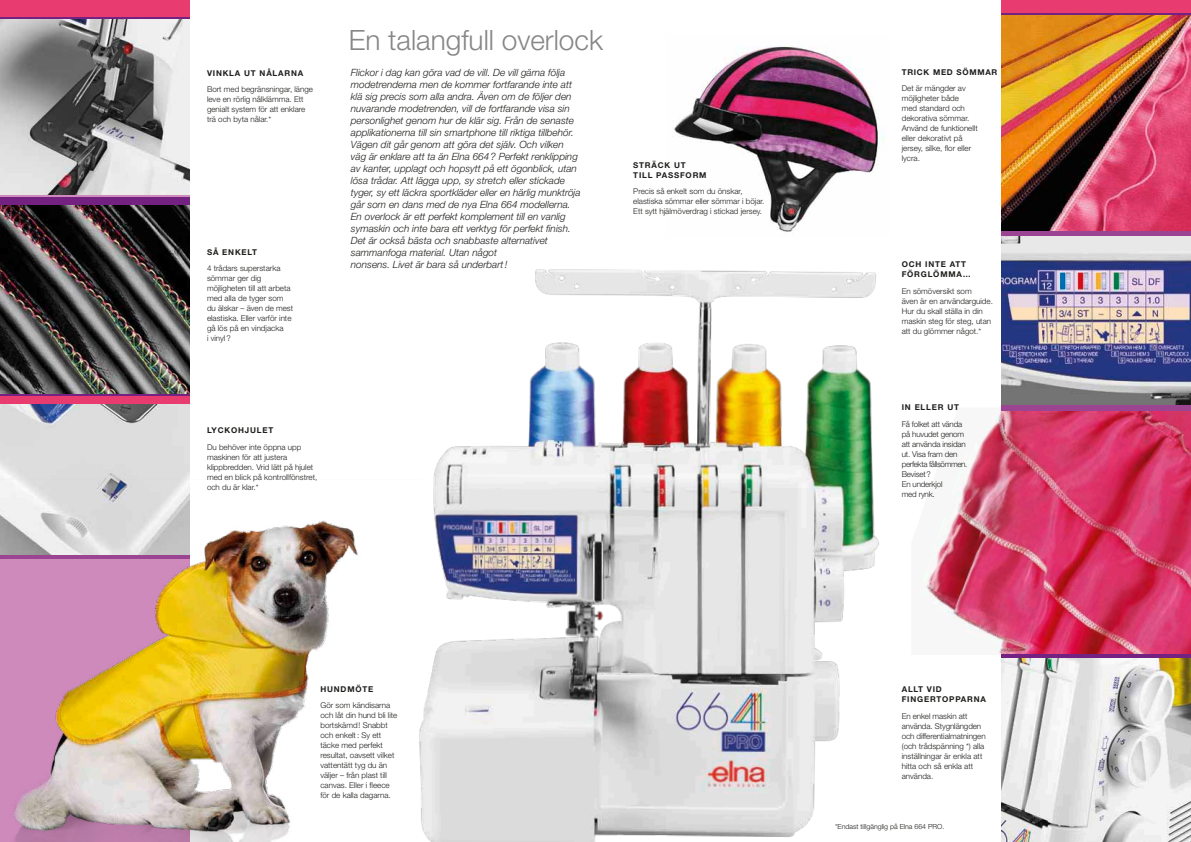
<style>
.page{position:relative;width:1191px;height:842px;background:#fff}
.page>*{position:absolute;margin:0;border:0;box-sizing:border-box;transform-origin:0 0}
.t1{font:300 28px "Helvetica Neue";color:#868686}
.t2{font:italic 300 10px/12px "Helvetica Neue";color:#1d1d1b}
.t3{font:300 8px/10px "Helvetica Neue";color:#1d1d1b}
.t4{font:700 8px/10px "Helvetica Neue";letter-spacing:.1em;color:#1d1d1b}
.t5{font:300 8px/10px "Helvetica Neue";letter-spacing:-.02em;color:#1d1d1b}
.t6{font:300 7px "Helvetica Neue";color:#1d1d1b}
</style>
<div class="page">
<img style="left:674px;top:45px;width:212px;height:175px">
<img style="left:423px;top:220px;width:456px;height:622px">
<img style="left:1001px;top:235px;width:190px;height:170px">
<img style="left:1001px;top:15px;width:190px;height:216px">
<div style="left:0;top:0;width:190px;height:28px;background:#e83c70"></div>
<img style="left:0;top:19px;width:190px;height:177px">
<img style="left:0;top:205px;width:190px;height:189px">
<img style="left:0;top:403px;width:190px;height:76px">
<div style="left:0;top:196px;width:190px;height:9px;background:#742282"></div>
<svg style="left:1001px;top:12px;width:190px;height:3px"></svg>
<div style="left:0;top:394px;width:190px;height:9px;background:#e83c70"></div>
<div style="left:1001px;top:0;width:190px;height:12px;background:#e83c70"></div>
<hr style="left:0;top:17px;width:190px;height:2px;background:#742282">
<hr style="left:0;top:196px;width:190px;height:1px;background:#cd8abb">
<hr style="left:0;top:394px;width:190px;height:2px;background:#742282">
<img style="left:1001px;top:658px;width:190px;height:184px">
<img style="left:922px;top:408px;width:269px;height:247px">
<hr style="left:1001px;top:654px;width:190px;height:4px;background:#742282">
<hr style="left:1001px;top:231px;width:190px;height:4px;background:#9b4592">
<div style="left:1001px;top:405px;width:190px;height:6px;background:#9b4592"></div>
<img style="left:0;top:479px;width:423px;height:363px">
<p class="t4" style="left:207px;top:68px;width:12px">VINK</p>
<p class="t4" style="left:229px;top:68px;width:75px">LA UT NÅLARNA</p>
<p class="t3" style="left:207px;top:84px;width:107px">Bort med begränsningar, länge leve en rörlig nålklämma. Ett genialt system för att enklare trä och byta nålar.*</p>
<p class="t4" style="left:207px;top:247px;width:23px">SÅ ENKE</p>
<p class="t4" style="left:247px;top:247px;width:11px">LT</p>
<p class="t3" style="left:207px;top:263px;width:88px">4 trådars superstarka sömmar ger dig möjligheten till att arbeta med alla de tyger som du älskar – även de mest elastiska. Eller varför inte gå lös på en vindjacka<br>i vinyl?</p>
<p class="t4" style="left:207px;top:425px;width:62px">LYCKOHJULET</p>
<p class="t3" style="left:207px;top:442px;width:112px">Du behöver inte öppna upp maskinen för att justera klippbredden. Vrid lätt på hjulet med en blick på kontrollfönstret, och du är klar.*</p>
<h1 class="t1" style="left:349px;top:23px;width:256px">En talangfull overlock</h1>
<p class="t2" style="left:351px;top:66px;width:231px">Flickor i dag kan göra vad de vill. De vill gärna följa modetrenderna men de kommer fortfarande inte att klä sig precis som alla andra. Även om de följer den nuvarande modetrenden, vill de fortfarande visa sin personlighet genom hur de klär sig. Från de senaste applikationerna till sin smartphone till riktiga tillbehör.<br>Vägen dit går genom att göra det själv. Och vilken väg är enklare att ta än Elna 664? Perfekt renklipping av kanter, upplagt och hopsytt på ett ögonblick, utan lösa trådar. Att lägga upp, sy stretch eller stickade tyger, sy ett läckra sportkläder eller en härlig munktröja går som en dans med de nya Elna 664 modellerna.<br>En overlock är ett perfekt komplement till en vanlig symaskin och inte bara ett verktyg för perfekt finish.<br>Det är också bästa och snabbaste alternativet sammanfoga material. Utan något<br>nonsens. Livet är bara så underbart!</p>
<p class="t4" style="left:633px;top:160px;width:75px">STRÄCK UT<br>TI LL PASSFORM</p>
<p class="t3" style="left:633px;top:186px;width:133px">Precis så enkelt som du önskar, elastiska sömmar eller sömmar i böjar.<br>Ett sytt hjälmöverdrag i stickad jersey.</p>
<p class="t4" style="left:901px;top:67px;width:97px">TRICK MED SÖMMAR</p>
<p class="t3" style="left:901px;top:83px;width:78px">Det är mängder av möjligheter både<br>med standard och dekorativa sömmar.<br>Använd de funktionellt eller dekorativt på jersey, silke, flor eller lycra.</p>
<p class="t4" style="left:901px;top:259px;width:30px">OCH INTE</p>
<p class="t4" style="left:901px;top:259px;width:70px;text-indent:48px">ATT<br>FÖRGLÖMMA…</p>
<p class="t3" style="left:901px;top:286px;width:93px">En sömöversikt som<br>även är en användarguide.<br>Hur du skall ställa in din maskin steg för steg, utan att du glömmer något.*</p>
<p class="t4" style="left:901px;top:402px;width:53px">IN ELLER UT</p>
<p class="t5" style="left:901px;top:419px;width:67px">Få folket att vända på huvudet genom att använda insidan ut. Visa fram den perfekta fållsömmen.<br>Beviset?<br>En underkjol<br>med rynk.</p>
<p class="t4" style="left:320px;top:684px;width:49px">HUNDMÖTE</p>
<p class="t3" style="left:320px;top:700px;width:78px">Gör som kändisarna och låt din hund bli lite bortskämd! Snabbt och enkelt: Sy ett täcke med perfekt resultat, oavsett vilket vattentätt tyg du än väljer – från plast till canvas. Eller i fleece för de kalla dagarna.</p>
<p class="t4" style="left:901px;top:684px;width:42px">ALLT VI D<br>FINGE</p>
<p class="t4" style="left:930px;top:694px;width:57px">RTOPPARNA</p>
<p class="t3" style="left:901px;top:711px;width:85px">En enkel maskin att använda. Stygnlängden och differentialmatningen (och trådspänning *) alla inställningar är enkla att hitta och så enkla att använda.</p>
<p class="t6" style="left:835px;top:822px;width:111px">*Endast tillgänglig på Elna 664 PRO.</p>
</div>
